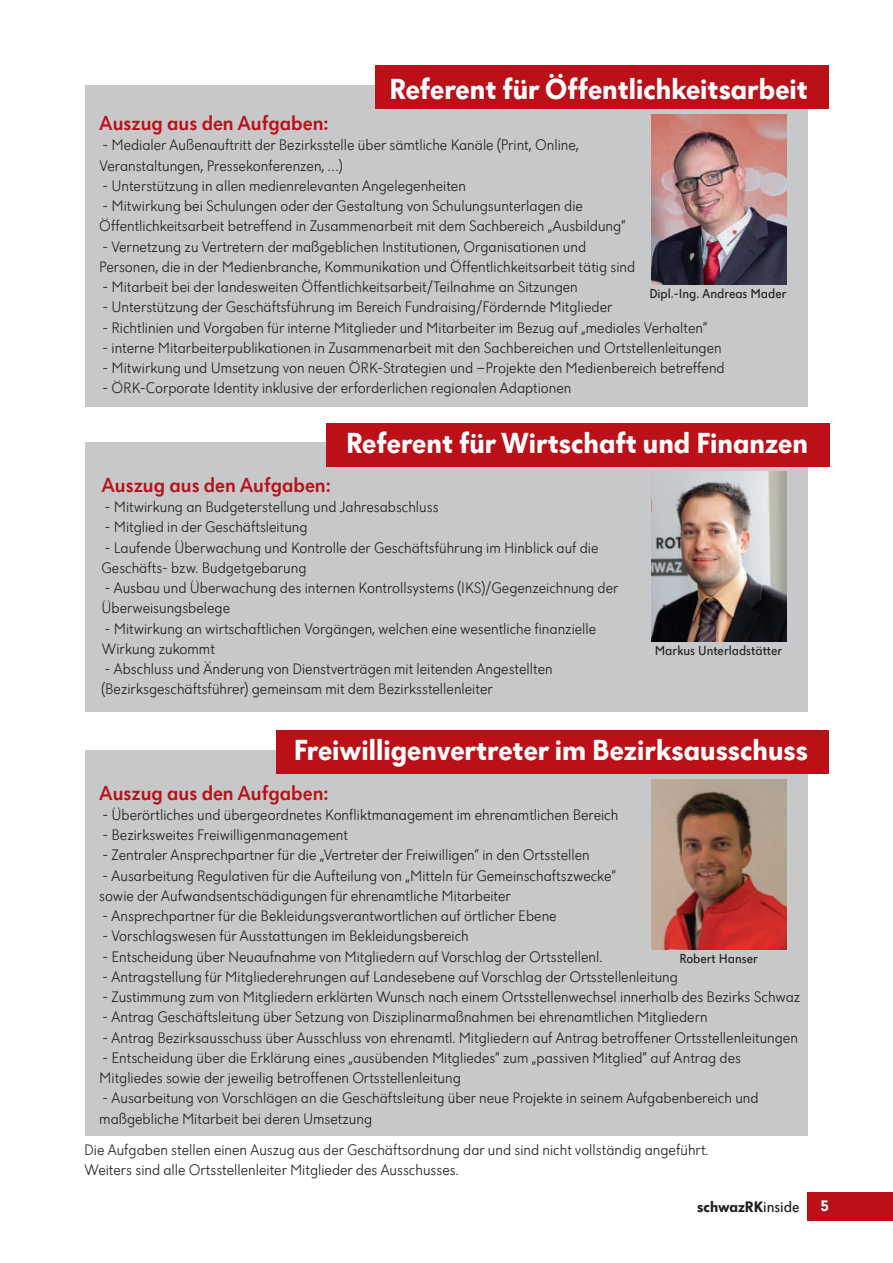
<style>
.page{position:relative;width:893px;height:1263px;background:#fff}
.page>*{position:absolute;margin:0;border:0;box-sizing:border-box;transform-origin:0 0}
.t1{font:700 30px "Dunant";color:#fff}
.t2{font:500 21px "Dunant";color:#bb1018}
.t3{font:300 15.75px/20.2px "Dunant";color:#231f20}
.t4{font:700 15.75px "Dunant";color:#231f20}
.t5{font:700 15.75px "Dunant";color:#fff}
.t6{font:13.5px "Dunant";color:#231f20}
.s1{font-weight:400}
</style>
<div class="page">
<div style="left:807px;top:1192px;width:86px;height:28px;background:#bb1018"></div>
<div style="left:85px;top:85px;width:723px;height:321px;background:#c7c8ca"></div>
<div style="left:375px;top:65px;width:454px;height:44px;background:#bb1018"></div>
<img style="left:652px;top:114px;width:135px;height:170px">
<div style="left:85px;top:750px;width:723px;height:386px;background:#c7c8ca"></div>
<div style="left:276px;top:731px;width:553px;height:43px;background:#bb1018"></div>
<img style="left:652px;top:779px;width:135px;height:170px">
<div style="left:85px;top:442px;width:723px;height:270px;background:#c7c8ca"></div>
<div style="left:326px;top:423px;width:503px;height:43px;background:#bb1018"></div>
<img style="left:652px;top:471px;width:135px;height:171px">
<h1 class="t1" style="left:389px;top:76px;width:420px">Referent für Öffentlichkeitsarbeit</h1>
<h2 class="t2" style="left:99px;top:114px;width:231px">Auszug aus den Aufgaben:</h2>
<p class="t3" style="left:99px;top:136px;width:481px">- Medialer Außenauftritt der Bezirksstelle über sämtliche Kanäle (Print, Online,<br>Veranstaltungen, Pressekonferenzen, …)</p>
<p class="t3" style="left:103px;top:177px;width:365px">- Unterstützung in allen medienrelevanten Angelegenheiten</p>
<p class="t3" style="left:99px;top:197px;width:528px">- Mitwirkung bei Schulungen oder der Gestaltung von Schulungsunterlagen die<br>Öffentlichkeitsarbeit betreffend in Zusammenarbeit mit dem Sachbereich „Ausbildung“</p>
<p class="t3" style="left:99px;top:238px;width:537px">- Vernetzung zu Vertretern der maßgeblichen Institutionen, Organisationen und<br>Personen, die in der Medienbranche, Kommunikation und Öffentlichkeitsarbeit tätig sind</p>
<p class="t3" style="left:103px;top:278px;width:477px">- Mitarbeit bei der landesweiten Öffentlichkeitsarbeit/Teilnahme an Sitzungen</p>
<p class="t3" style="left:103px;top:298px;width:511px">- Unterstützung der Geschäftsführung im Bereich Fundraising/Fördernde Mitglieder</p>
<p class="t3" style="left:103px;top:319px;width:606px">- Richtlinien und Vorgaben für interne Mitglieder und Mitarbeiter im Bezug auf „mediales Verhalten“</p>
<p class="t3" style="left:103px;top:339px;width:621px">- interne Mitarbeiterpublikationen in Zusammenarbeit mit den Sachbereichen und Ortstellenleitungen</p>
<p class="t3" style="left:103px;top:359px;width:624px">- Mitwirkung und Umsetzung von neuen ÖRK-Strategien und –Projekte den Medienbereich betreffend</p>
<p class="t3" style="left:103px;top:379px;width:470px">- ÖRK-Corporate Identity inklusive der erforderlichen regionalen Adaptionen</p>
<p class="t6" style="left:649px;top:288px;width:139px">Dipl.-Ing. Andreas Mader</p>
<h1 class="t1" style="left:346px;top:430px;width:463px">Referent fürWirtschaft und Finanzen</h1>
<h2 class="t2" style="left:102px;top:476px;width:231px">Auszug aus den Aufgaben:</h2>
<p class="t3" style="left:105px;top:498px;width:335px">- Mitwirkung an Budgeterstellung und Jahresabschluss</p>
<p class="t3" style="left:105px;top:518px;width:204px">- Mitglied in der Geschäftsleitung</p>
<p class="t3" style="left:102px;top:538px;width:498px">- Laufende Überwachung und Kontrolle der Geschäftsführung im Hinblick auf die<br>Geschäfts- bzw. Budgetgebarung</p>
<p class="t3" style="left:102px;top:579px;width:519px">- Ausbau und Überwachung des internen Kontrollsystems (IKS)/Gegenzeichnung der<br>Überweisungsbelege</p>
<p class="t3" style="left:102px;top:619px;width:496px">- Mitwirkung an wirtschaftlichen Vorgängen, welchen eine wesentliche finanzielle<br>Wirkung zukommt</p>
<p class="t3" style="left:102px;top:660px;width:453px">- Abschluss und Änderung von Dienstverträgen mit leitenden Angestellten (Bezirksgeschäftsführer) gemeinsam mit dem Bezirksstellenleiter</p>
<p class="t6" style="left:655px;top:645px;width:129px">Markus Unterladstätter</p>
<h1 class="t1" style="left:294px;top:738px;width:516px">Freiwilligenvertreter im Bezirksausschuss</h1>
<h2 class="t2" style="left:99px;top:784px;width:231px">Auszug aus den Aufgaben:</h2>
<p class="t3" style="left:103px;top:806px;width:517px">- Überörtliches und übergeordnetes Konfliktmanagement im ehrenamtlichen Bereich</p>
<p class="t3" style="left:103px;top:826px;width:247px">- Bezirksweites Freiwilligenmanagement</p>
<p class="t3" style="left:103px;top:846px;width:489px">- Zentraler Ansprechpartner für die „Vertreter der Freiwilligen“ in den Ortsstellen</p>
<p class="t3" style="left:99px;top:866px;width:518px">- Ausarbeitung Regulativen für die Aufteilung von „Mitteln für Gemeinschaftszwecke“ sowie der Aufwandsentschädigungen für ehrenamtliche Mitarbeiter</p>
<p class="t3" style="left:103px;top:907px;width:456px">- Ansprechpartner für die Bekleidungsverantwortlichen auf örtlicher Ebene</p>
<p class="t3" style="left:103px;top:927px;width:368px">- Vorschlagswesen für Ausstattungen im Bekleidungsbereich</p>
<p class="t3" style="left:103px;top:947px;width:501px">- Entscheidung über Neuaufnahme von Mitgliedern auf Vorschlag der Ortsstellenl.</p>
<p class="t3" style="left:103px;top:968px;width:577px">- Antragstellung für Mitgliederehrungen auf Landesebene auf Vorschlag der Ortsstellenleitung</p>
<p class="t3" style="left:103px;top:988px;width:699px">- Zustimmung zum von Mitgliedern erklärten Wunsch nach einem Ortsstellenwechsel innerhalb des Bezirks Schwaz</p>
<p class="t3" style="left:103px;top:1008px;width:606px">- Antrag Geschäftsleitung über Setzung von Disziplinarmaßnahmen bei ehrenamtlichen Mitgliedern</p>
<p class="t3" style="left:103px;top:1028px;width:697px">- Antrag Bezirksausschuss über Ausschluss von ehrenamtl. Mitgliedern auf Antrag betroffener Ortsstellenleitungen</p>
<p class="t3" style="left:99px;top:1049px;width:643px">- Entscheidung über die Erklärung eines „ausübenden Mitgliedes“ zum „passiven Mitglied“ auf Antrag des<br>Mitgliedes sowie der jeweilig betroffenen Ortsstellenleitung</p>
<p class="t3" style="left:99px;top:1089px;width:661px">- Ausarbeitung von Vorschlägen an die Geschäftsleitung über neue Projekte in seinem Aufgabenbereich und maßgebliche Mitarbeit bei deren Umsetzung</p>
<p class="t6" style="left:679px;top:953px;width:80px">Robert Hanser</p>
<p class="t3" style="left:84px;top:1141px;width:626px">Die Aufgaben stellen einen Auszug aus der Geschäftsordnung dar und sind nicht vollständig angeführt.<br>Weiters sind alle Ortsstellenleiter Mitglieder des Ausschusses.</p>
<p class="t4" style="left:697px;top:1200px;width:104px">schwazRK<span class="s1">inside</span></p>
<p class="t5" style="left:820px;top:1200px;width:10px">5</p>
</div>
